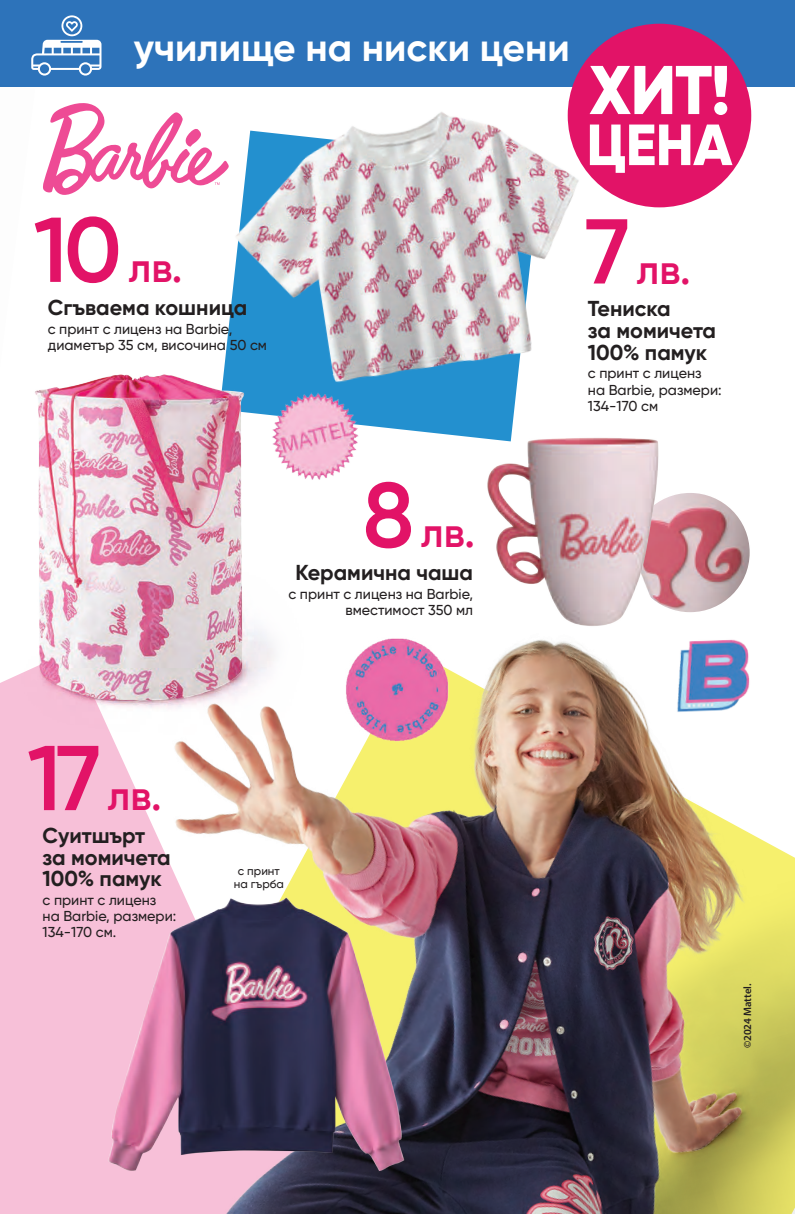
<style>
.page{position:relative;width:795px;height:1214px;background:#fff}
.page>*{position:absolute;margin:0;border:0;box-sizing:border-box;transform-origin:0 0}
.t1{font:800 68.75px "Gilroy";color:#fff}
.t2{font:800 57.88px "Gilroy";color:#fff}
.t3{font:600 41.38px "Gilroy";color:#e21367}
.t4{font:700 38.88px "Gilroy";color:#fff}
.t5{font:700 21.56px/21.6px "Gilroy";color:#231f20}
.t6{font:500 14.38px/16.2px "Gilroy";color:#231f20}
.t7{font:500 11.75px/13.2px "Gilroy";color:#231f20;text-align:center}
.t8{font:600 10.81px "Myriad Pro";letter-spacing:-.015em;color:#231f20}
.s1{font-size:91.75px}
</style>
<div class="page">
<div style="left:0;top:0;width:795px;height:87px;background:#2d73ba"></div>
<svg style="left:31px;top:15px;width:70px;height:61px"></svg>
<svg style="left:43px;top:103px;width:134px;height:92px"></svg>
<img style="left:308px;top:464px;width:37px;height:16px">
<img style="left:21px;top:639px;width:774px;height:574px">
<img style="left:177px;top:26px;width:463px;height:438px">
<img style="left:630px;top:492px;width:120px;height:121px;border-radius:60px">
<img style="left:0;top:349px;width:308px;height:385px">
<img style="left:455px;top:373px;width:251px;height:271px">
<img style="left:85px;top:826px;width:342px;height:358px">
<img style="left:328px;top:624px;width:138px;height:130px">
<div style="left:568px;top:24px;width:183px;height:183px;background:#e21367;border-radius:50%"></div>
<h3 class="t4" style="left:134px;top:23px;width:438px">училище на ниски цени</h3>
<h1 class="t1" style="left:589px;top:47px;width:143px">XИT!</h1>
<h2 class="t2" style="left:586px;top:108px;width:148px">ЦЕНА</h2>
<h3 class="t3" style="left:34px;top:242px;width:150px"><span class="s1">10</span> лв.</h3>
<h3 class="t3" style="left:585px;top:243px;width:107px"><span class="s1">7</span> лв.</h3>
<h3 class="t5" style="left:48px;top:296px;width:201px">Сгъваема кошница</h3>
<p class="t6" style="left:48px;top:320px;width:221px">с принт с лиценз на Barbie, диаметър 35 см, височина 50 см</p>
<h3 class="t3" style="left:363px;top:507px;width:114px"><span class="s1">8</span> лв.</h3>
<h3 class="t5" style="left:295px;top:561px;width:179px">Керамична чаша</h3>
<p class="t6" style="left:289px;top:585px;width:186px;text-align:right">с принт с лиценз на Barbie, вместимост 350 мл</p>
<h3 class="t5" style="left:588px;top:298px;width:130px">Тениска<br>за момичета<br>100% памук</h3>
<p class="t6" style="left:588px;top:365px;width:135px">с принт с лиценз на Barbie, размери:<br>134-170 см</p>
<h3 class="t3" style="left:27px;top:769px;width:136px"><span class="s1">17</span> лв.</h3>
<h3 class="t5" style="left:43px;top:824px;width:130px">Суитшърт за момичета<br>100% памук</h3>
<p class="t6" style="left:43px;top:891px;width:135px">с принт с лиценз на Barbie, размери:<br>134-170 см.</p>
<p class="t7" style="left:234px;top:864px;width:51px">с принт на гърба</p>
<p class="t8" style="left:741px;top:1047px;width:66px;rotate:-90deg">©2024 Mattel.</p>
</div>
